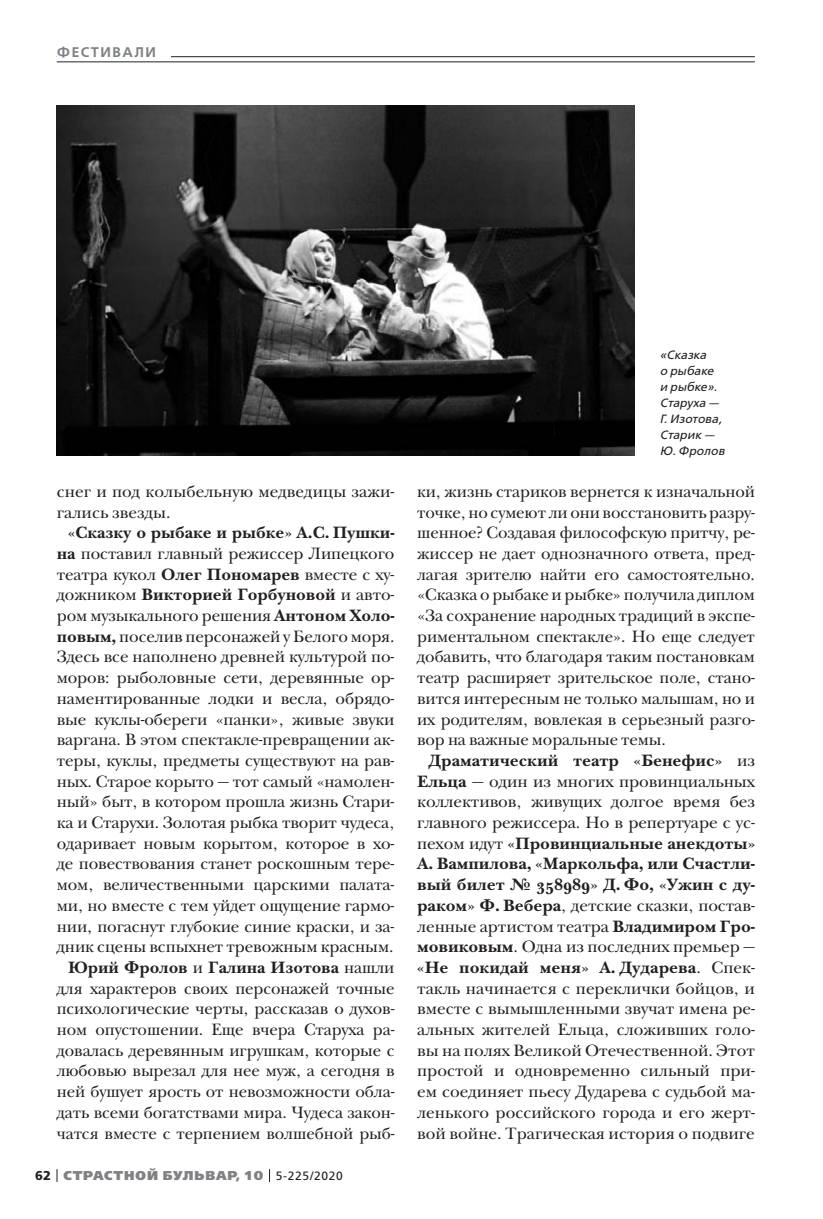
<style>
.page{position:relative;width:823px;height:1219px;background:#fff}
.page>*{position:absolute;margin:0;border:0;box-sizing:border-box;transform-origin:0 0}
.t1{font:17px/20.6px "New Baskerville ITC";letter-spacing:-.005em;color:#231f20;text-align:justify}
.t2{font:600 14px "Free Set";letter-spacing:.11em;color:#808285}
.t3{font:800 12.8px "Free Set";letter-spacing:.07em;color:#808285}
.t4{font:italic 12px/16px "Free Set";letter-spacing:.005em;color:#231f20}
.s1{font-weight:700}
.s2{font-weight:700;color:#231f20}
.s3{font-weight:400;font-size:12px;color:#231f20}
</style>
<div class="page">
<svg style="left:57px;top:1169px;width:1px;height:13px"></svg>
<svg style="left:269px;top:1169px;width:1px;height:13px"></svg>
<hr style="left:57px;top:56px;width:697px;height:1px;background:#231f20">
<div style="left:57px;top:42px;width:113px;height:20px;background:#fff"></div>
<hr style="left:57px;top:62px;width:697px;height:1px;background:#231f20">
<img style="left:57px;top:105px;width:577px;height:350px">
<p class="t2" style="left:57px;top:46px;width:100px">ФЕСТИВАЛИ</p>
<p class="t1" style="left:57px;top:482px;width:339px">снег и под колыбельную медведицы зажи&shy;гались звезды.</p>
<p class="t1" style="left:57px;top:524px;width:339px;text-align:right"><span class="s1">«Сказку о рыбаке и рыбке» А.С. Пушки&shy;на</span> поставил главный режиссер Липецкого театра кукол <span class="s1">Олег Пономарев</span> вместе с ху&shy;дожником <span class="s1">Викторией Горбуновой</span> и авто&shy;ром музыкального решения <span class="s1">Антоном Холо&shy;повым,</span> поселив персонажей у Белого моря.<br>Здесь все наполнено древней культурой по&shy;моров: рыболовные сети, деревянные ор&shy;наментированные лодки и весла, обрядо&shy;вые куклы-обереги «панки», живые звуки варгана. В этом спектакле-превращении ак&shy;теры, куклы, предметы существуют на рав&shy;ных. Старое корыто — тот самый «намолен&shy;ный» быт, в котором прошла жизнь Стари&shy;ка и Старухи. Золотая рыбка творит чудеса, одаривает новым корытом, которое в хо&shy;де повествования станет роскошным тере&shy;мом, величественными царскими палата&shy;ми, но вместе с тем уйдет ощущение гармо&shy;нии, погаснут глубокие синие краски, и за&shy;дник сцены вспыхнет тревожным красным.<br><span class="s1">Юрий Фролов</span> и <span class="s1">Галина Изотова</span> нашли для характеров своих персонажей точные психологические черты, рассказав о духов&shy;ном опустошении. Еще вчера Старуха ра&shy;довалась деревянным игрушкам, которые с любовью вырезал для нее муж, а сегодня в ней бушует ярость от невозможности обла&shy;дать всеми богатствами мира. Чудеса закон&shy;чатся вместе с терпением волшебной рыб-</p>
<p class="t3" style="left:35px;top:1169px;width:309px"><span class="s2">62</span> СТРАСТНОЙ БУЛЬВАР, 10 <span class="s3">5-225/2020</span></p>
<p class="t4" style="left:659px;top:348px;width:66px">«Сказка<br>о рыбаке<br>и рыбке».<br>Старуха —<br>Г. Изотова,<br>Старик —<br>Ю. Фролов</p>
<p class="t1" style="left:417px;top:482px;width:339px">ки, жизнь стариков вернется к изначальной точке, но сумеют ли они восстановить разру&shy;шенное? Создавая философскую притчу, ре&shy;жиссер не дает однозначного ответа, пред&shy;лагая зрителю найти его самостоятельно. «Сказка о рыбаке и рыбке» получила диплом «За сохранение народных традиций в экспе&shy;риментальном спектакле». Но еще следует добавить, что благодаря таким постановкам театр расширяет зрительское поле, стано&shy;вится интересным не только малышам, но и их родителям, вовлекая в серьезный разго&shy;вор на важные моральные темы.</p>
<p class="t1" style="left:417px;top:752px;width:339px;text-indent:11px"><span class="s1">Драматический театр «Бенефис»</span> из <span class="s1">Ельца</span> — один из многих провинциальных коллективов, живущих долгое время без главного режиссера. Но в репертуаре с ус&shy;пехом идут <span class="s1">«Провинциальные анекдоты» А. Вампилова, «Маркольфа, или Счастли&shy;вый билет № 358989» Д. Фо, «Ужин с ду&shy;раком» Ф. Вебера</span>, детские сказки, постав&shy;ленные артистом театра <span class="s1">Владимиром Гро&shy;мовиковым</span>. Одна из последних премьер — <span class="s1">«Не покидай меня» А. Дударева</span>. Спек&shy;такль начинается с переклички бойцов, и вместе с вымышленными звучат имена ре&shy;альных жителей Ельца, сложивших голо&shy;вы на полях Великой Отечественной. Этот простой и одновременно сильный при&shy;ем соединяет пьесу Дударева с судьбой ма&shy;ленького российского города и его жерт&shy;вой войне. Трагическая история о подвиге</p>
</div>
